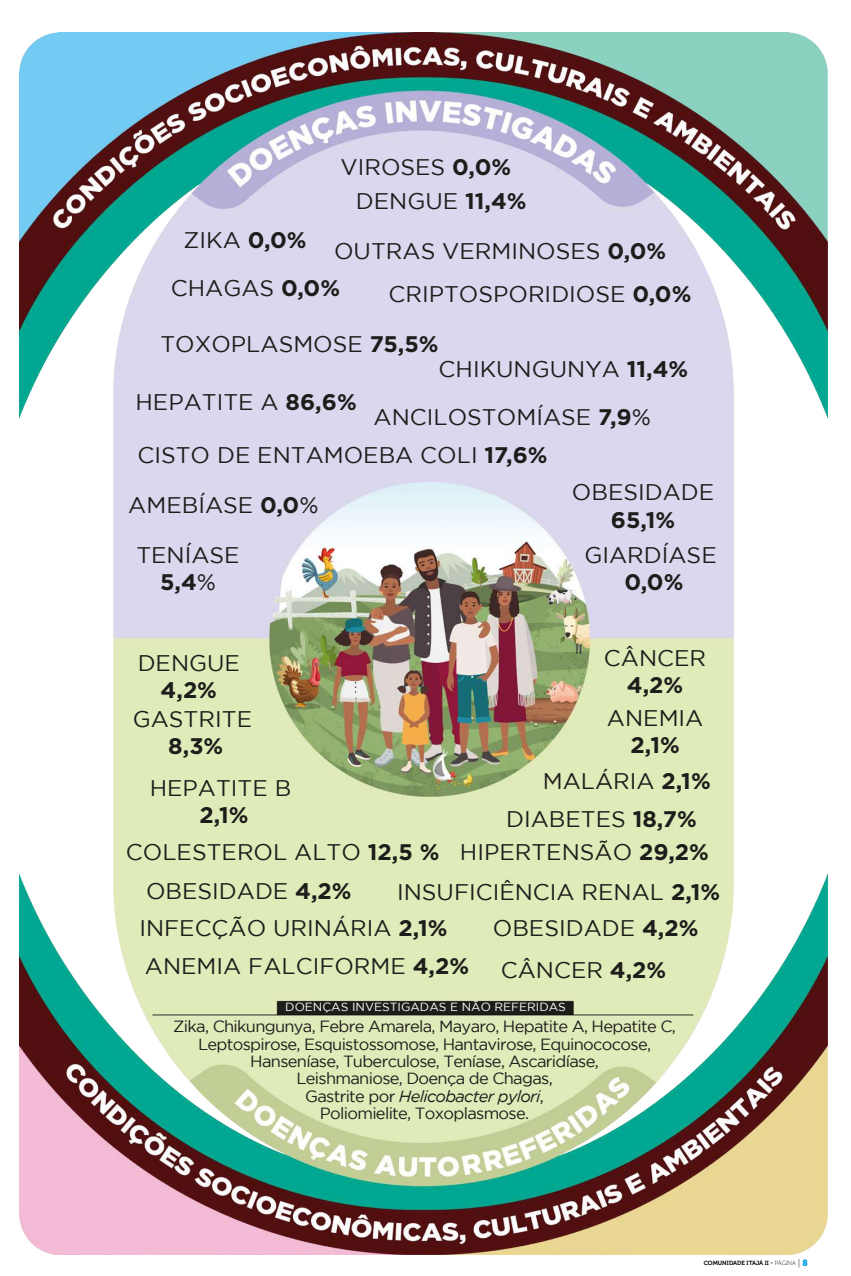
<style>
.page{position:relative;width:851px;height:1276px;background:#fff}
.page>*{position:absolute;margin:0;border:0;box-sizing:border-box;transform-origin:0 0}
.t1{font:22.58px/48.1px "Gotham";color:#1d1d1b}
.t2{font:700 22.58px "Gotham";color:#1d1d1b}
.t3{font:16.12px/17.3px "Gotham";letter-spacing:-.04em;color:#1d1d1b;text-align:center}
.t4{font:11.77px "Gotham";color:#fff}
.t5{font:6px "Museo 700";color:#000}
.s1{font-weight:700}
.s2{font-weight:400}
.s3{font-style:italic}
.s4{font-family:"Museo 100"}
.s5{font-family:"Museo 100";font-size:9px}
.s6{font-family:"Museo 900";font-size:9px;color:#009fe3}
</style>
<div class="page">
<img style="left:20px;top:33px;width:807px;height:1221px">
<p class="t1" style="left:340px;top:143px;width:172px">VIROSES <span class="s1">0,0%</span></p>
<p class="t1" style="left:356px;top:177px;width:172px">DENGUE <span class="s1">11,4%</span></p>
<p class="t1" style="left:171px;top:216px;width:171px;text-indent:13px">ZIKA <span class="s1">0,0%<br></span>CHAGAS <span class="s1">0,0%</span></p>
<p class="t1" style="left:160px;top:320px;width:280px">TOXOPLASMOSE <span class="s1">75,5%</span></p>
<p class="t1" style="left:334px;top:226px;width:334px">OUTRAS VERMINOSES <span class="s1">0,0%</span></p>
<p class="t1" style="left:388px;top:269px;width:304px">CRIPTOSPORIDIOSE <span class="s1">0,0%</span></p>
<p class="t1" style="left:438px;top:344px;width:251px">CHIKUNGUNYA <span class="s1">11,4%</span></p>
<p class="t1" style="left:135px;top:378px;width:223px">HEPATITE A <span class="s1">86,6%</span></p>
<p class="t1" style="left:137px;top:397px;width:515px;line-height:38.4px;text-indent:236px">ANCILOSTOMÍASE <span class="s1">7,9</span>%<br>CISTO DE ENTAMOEBA COLI <span class="s1">17,6%</span></p>
<p class="t1" style="left:136px;top:480px;width:183px;line-height:49.7px;text-indent:-8px">AMEBÍASE <span class="s1">0,0</span>%<br>TENÍASE</p>
<p class="t2" style="left:160px;top:568px;width:57px">5,4<span class="s2">%</span></p>
<p class="t1" style="left:138px;top:638px;width:104px">DENGUE</p>
<p class="t2" style="left:161px;top:677px;width:58px">4,2%</p>
<p class="t1" style="left:133px;top:694px;width:121px">GASTRITE</p>
<p class="t2" style="left:168px;top:733px;width:57px">8,3%</p>
<p class="t1" style="left:150px;top:764px;width:143px">HEPATITE B</p>
<p class="t2" style="left:199px;top:802px;width:51px">2,1%</p>
<p class="t1" style="left:572px;top:468px;width:144px">OBESIDADE</p>
<p class="t2" style="left:610px;top:506px;width:66px">65,1%</p>
<p class="t1" style="left:584px;top:530px;width:134px">GIARDÍASE</p>
<p class="t2" style="left:624px;top:568px;width:60px">0,0%</p>
<p class="t1" style="left:604px;top:633px;width:104px">CÂNCER</p>
<p class="t2" style="left:626px;top:672px;width:58px">4,2%</p>
<p class="t1" style="left:607px;top:694px;width:98px">ANEMIA</p>
<p class="t2" style="left:630px;top:732px;width:51px">2,1%</p>
<p class="t1" style="left:542px;top:756px;width:169px">MALÁRIA <span class="s1">2,1%</span></p>
<p class="t1" style="left:506px;top:794px;width:192px">DIABETES <span class="s1">18,7%</span></p>
<p class="t1" style="left:126px;top:827px;width:584px">COLESTEROL ALTO <span class="s1">12,5 %</span> HIPERTENSÃO <span class="s1">29,2%</span></p>
<p class="t1" style="left:146px;top:867px;width:207px">OBESIDADE <span class="s1">4,2%</span></p>
<p class="t1" style="left:397px;top:868px;width:324px">INSUFICIÊNCIA RENAL <span class="s1">2,1%</span></p>
<p class="t1" style="left:139px;top:903px;width:310px">INFECÇÃO URINÁRIA <span class="s1">2,1%</span></p>
<p class="t1" style="left:145px;top:941px;width:326px">ANEMIA FALCIFORME <span class="s1">4,2%</span></p>
<p class="t1" style="left:493px;top:903px;width:207px">OBESIDADE <span class="s1">4,2%</span></p>
<p class="t1" style="left:500px;top:945px;width:167px">CÂNCER <span class="s1">4,2%</span></p>
<p class="t4" style="left:285px;top:1000px;width:282px">DOENÇAS INVESTIGADAS E NÃO REFERIDAS</p>
<p class="t3" style="left:173px;top:1017px;width:504px">Zika, Chikungunya, Febre Amarela, Mayaro, Hepatite A, Hepatite C, Leptospirose, Esquistossomose, Hantavirose, Equinococose, Hanseníase, Tuberculose, Teníase, Ascaridíase,<br>Leishmaniose, Doença de Chagas,<br>Gastrite por <span class="s3">Helicobacter pylori</span>,<br>Poliomielite, Toxoplasmose.</p>
<p class="t5" style="left:703px;top:1259px;width:106px">COMUNIDADE ITAJÁ II - <span class="s4">PÁGINA</span> <span class="s5">|</span> <span class="s6">8</span></p>
</div>
